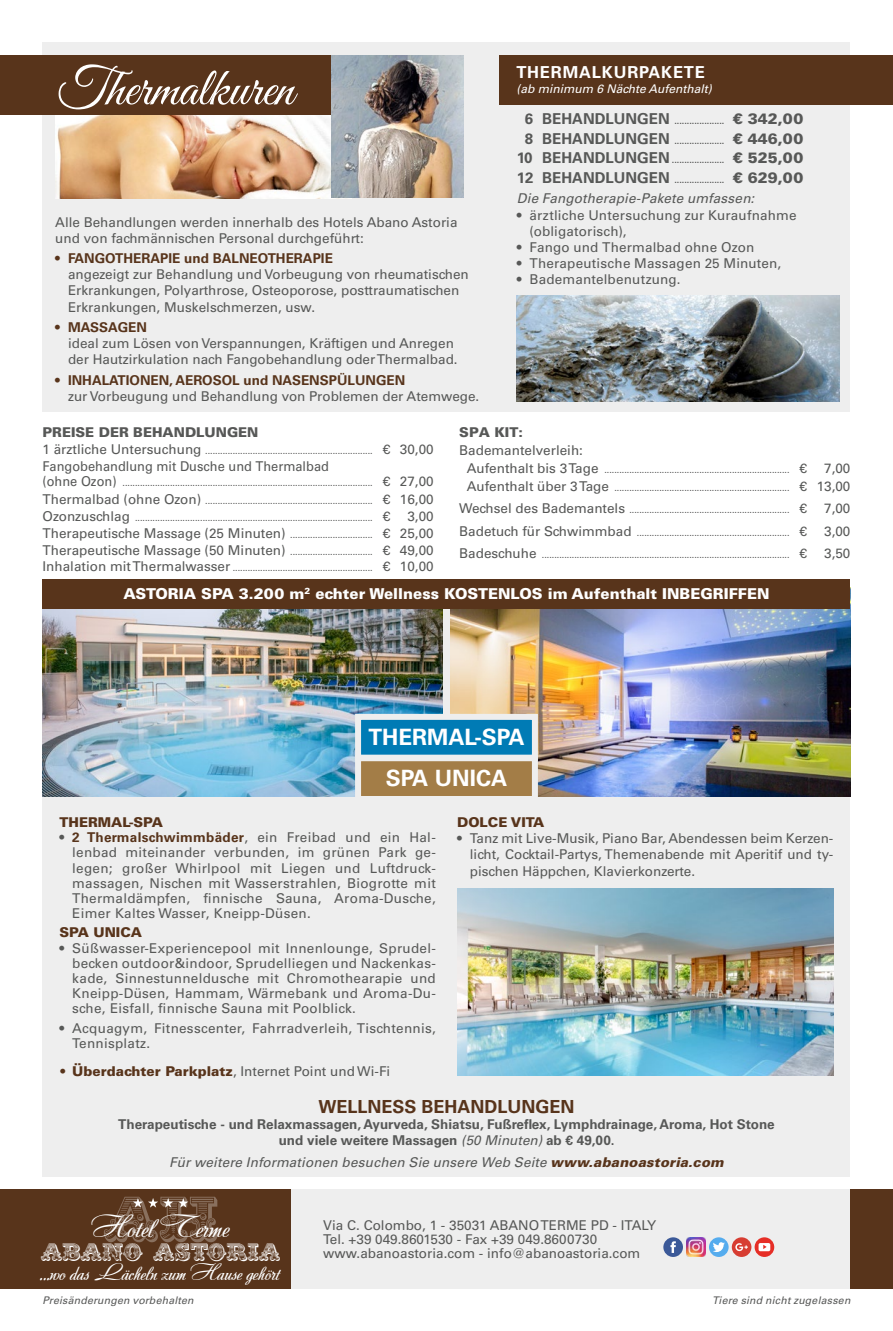
<style>
.page{position:relative;width:893px;height:1331px;background:#fff}
.page>*{position:absolute;margin:0;border:0;box-sizing:border-box;transform-origin:0 0}
.t1{font:55.05px "JF Ringmaster";color:#fff}
.t2{font:54px "Great Vibes";color:#fff}
.t3{font:30.3px "Andantinoscript";letter-spacing:-.03em;color:#fff}
.t4{font:22.5px "Andantinoscript";letter-spacing:-.03em;color:#fff}
.t5{font:700 22.5px "Univers LT Std";color:#fff}
.t6{font:21.3px "JF Ringmaster";color:#fff}
.t7{font:700 18px "Univers LT Std";color:#58341b}
.t8{font:700 16.5px "Univers LT Std";letter-spacing:.05em;color:#fff}
.t9{font:900 15px "Univers LT Std";color:#fff}
.t10{font:13.5px/15.1px "Univers LT Std";color:#575857}
.t11{font:700 13.5px/16.2px "Univers LT Std";color:#575857;text-align:center}
.t12{font:italic 13.5px "Univers LT Std";letter-spacing:.01em;color:#575857}
.t13{font:13.5px/15.1px "Univers LT Std";letter-spacing:.02em;color:#575857}
.t14{font:700 13.5px "Univers LT Std";color:#58341b}
.t15{font:13.5px "Univers LT Std";color:#575857;scale:.95 1}
.t16{font:900 13.5px "Univers LT Std";color:#58341b}
.t17{font:900 13.5px "Univers LT Std";color:#575857}
.t18{font:italic 12px "Univers LT Std";color:#fff}
.t19{font:italic 10.5px "Univers LT Std";letter-spacing:.02em;color:#575857}
.t20{font:9px/17.1px "Univers LT Std";color:#575857;text-align:justify}
.t21{font:700 9px/19.5px "Univers LT Std";color:#575857;text-align:right}
.s1{color:#58341b}
.s2{font-weight:700;color:#58341b}
.s3{font-size:15px}
.s4{font-weight:900;font-size:15px}
.s5{font-size:13.5px}
.s6{font-size:9px}
.s7{font-weight:900;color:#58341b}
.s8{font-weight:400;font-style:italic}
</style>
<div class="page">
<div style="left:43px;top:594px;width:807px;height:583px;background:#eee"></div>
<img style="left:43px;top:609px;width:399px;height:187px">
<img style="left:451px;top:609px;width:399px;height:187px">
<svg style="left:352px;top:711px;width:189px;height:86px"></svg>
<div style="left:43px;top:579px;width:807px;height:30px;background:#58341b"></div>
<div style="left:43px;top:42px;width:807px;height:370px;background:#eee"></div>
<img style="left:55px;top:115px;width:277px;height:83px">
<div style="left:499px;top:55px;width:394px;height:49px;background:#58341b"></div>
<div style="left:0;top:55px;width:464px;height:60px;background:#58341b"></div>
<img style="left:332px;top:55px;width:132px;height:143px">
<img style="left:516px;top:296px;width:323px;height:105px">
<div style="left:123px;top:1188px;width:770px;height:100px;background:#eee"></div>
<div style="left:0;top:1188px;width:291px;height:100px;background:#58341b"></div>
<div style="left:850px;top:1188px;width:43px;height:100px;background:#58341b"></div>
<div style="left:663px;top:1237px;width:20px;height:20px;background:#3b5998;border-radius:50%"></div>
<svg style="left:670px;top:1241px;width:6px;height:12px"></svg>
<div style="left:709px;top:1237px;width:20px;height:20px;background:#55acee;border-radius:50%"></div>
<svg style="left:713px;top:1242px;width:12px;height:10px"></svg>
<div style="left:732px;top:1237px;width:19px;height:20px;background:#d73d32;border-radius:50%"></div>
<svg style="left:735px;top:1243px;width:13px;height:8px"></svg>
<svg style="left:133px;top:1198px;width:55px;height:10px"></svg>
<svg style="left:755px;top:1237px;width:19px;height:20px"></svg>
<svg style="left:759px;top:1243px;width:11px;height:8px"></svg>
<img style="left:686px;top:1237px;width:20px;height:20px">
<img style="left:457px;top:889px;width:376px;height:187px">
<h2 class="t2" style="left:57px;top:58px;width:238px">Thermalkuren</h2>
<p class="t10" style="left:55px;top:214px;width:404px;line-height:16.2px">Alle Behandlungen werden innerhalb des Hotels Abano Astoria und von fachmännischen Personal durchgeführt:</p>
<p class="t10" style="left:68px;top:250px;width:402px;line-height:16.2px;text-indent:-13px"><span class="s1">•</span> <span class="s2">FANGOTHERAPIE und BALNEOTHERAPIE<br></span>angezeigt zur Behandlung und Vorbeugung von rheumatischen Erkrankungen, Polyarthrose, Osteoporose, posttraumatischen Erkrankungen, Muskelschmerzen, usw.</p>
<p class="t14" style="left:55px;top:319px;width:93px">• MASSAGEN</p>
<p class="t10" style="left:68px;top:335px;width:391px;line-height:16.2px">ideal zum Lösen von Verspannungen, Kräftigen und Anregen der Hautzirkulation nach Fangobehandlung oder Thermalbad.</p>
<p class="t14" style="left:55px;top:372px;width:352px">• INHALATIONEN, AEROSOL und NASENSPÜLUNGEN</p>
<p class="t10" style="left:68px;top:389px;width:413px">zur Vorbeugung und Behandlung von Problemen der Atemwege.</p>
<p class="t8" style="left:516px;top:63px;width:190px">THERMALKURPAKETE</p>
<p class="t18" style="left:516px;top:81px;width:197px">(ab minimum 6 Nächte Aufenthalt)</p>
<p class="t21" style="left:517px;top:112px;width:288px"><span class="s3">6 BEHANDLUNGEN</span> .................... <span class="s4">€ 342,00<br></span><span class="s3">8 BEHANDLUNGEN</span> .................... <span class="s4">€ 446,00<br></span><span class="s3">10 BEHANDLUNGEN</span> ..................... <span class="s4">€ 525,00<br></span><span class="s3">12 BEHANDLUNGEN</span> .................... <span class="s4">€ 629,00</span></p>
<p class="t12" style="left:517px;top:191px;width:239px">Die Fangotherapie-Pakete umfassen:</p>
<p class="t10" style="left:529px;top:207px;width:268px;line-height:16.2px;text-indent:-13px">• ärztliche Untersuchung zur Kuraufnahme (obligatorisch),</p>
<p class="t10" style="left:517px;top:240px;width:239px">• Fango und Thermalbad ohne Ozon</p>
<p class="t10" style="left:517px;top:256px;width:266px">• Therapeutische Massagen 25 Minuten,</p>
<p class="t10" style="left:517px;top:272px;width:165px">• Bademantelbenutzung.</p>
<p class="t17" style="left:43px;top:424px;width:217px">PREISE DER BEHANDLUNGEN</p>
<p class="t20" style="left:43px;top:443px;width:393px"><span class="s5">1 ärztliche Untersuchung</span> ................................................................... <span class="s5">€ 30,00</span></p>
<p class="t15" style="left:43px;top:459px;width:303px">Fangobehandlung mit Dusche und Thermalbad</p>
<p class="t20" style="left:43px;top:475px;width:393px"><span class="s5">(ohne Ozon)</span> .................................................................................................... <span class="s5">€ 27,00<br>Thermalbad (ohne Ozon)</span> ................................................................... <span class="s5">€ 16,00<br>Ozonzuschlag</span> ............................................................................................... <span class="s5">€</span></p>
<p class="t10" style="left:43px;top:507px;width:393px;line-height:17.1px;text-align:justify;text-indent:365px">3,00<br>Therapeutische Massage (25 Minuten) <span class="s6">.................................</span> € 25,00<br>Therapeutische Massage (50 Minuten) <span class="s6">.................................</span> € 49,00</p>
<p class="t20" style="left:43px;top:559px;width:393px"><span class="s5">Inhalation mit Thermalwasser</span> ........................................................ <span class="s5">€ 10,00</span></p>
<p class="t17" style="left:459px;top:424px;width:65px">SPA KIT:</p>
<p class="t10" style="left:459px;top:443px;width:125px">Bademantelverleih:</p>
<p class="t20" style="left:467px;top:461px;width:342px"><span class="s5">Aufenthalt bis 3 Tage</span> .......................................................................... <span class="s5">€</span></p>
<p class="t10" style="left:824px;top:461px;width:28px">7,00</p>
<p class="t20" style="left:467px;top:479px;width:385px"><span class="s5">Aufenthalt über 3 Tage</span> ...................................................................... <span class="s5">€ 13,00</span></p>
<p class="t20" style="left:459px;top:502px;width:349px"><span class="s5">Wechsel des Bademantels</span> ................................................................ <span class="s5">€</span></p>
<p class="t10" style="left:824px;top:501px;width:28px">7,00</p>
<p class="t20" style="left:459px;top:524px;width:349px"><span class="s5">Badetuch für Schwimmbad</span> ............................................................. <span class="s5">€</span></p>
<p class="t10" style="left:824px;top:523px;width:28px">3,00</p>
<p class="t20" style="left:459px;top:546px;width:349px"><span class="s5">Badeschuhe</span> ................................................................................................... <span class="s5">€</span></p>
<p class="t10" style="left:824px;top:546px;width:28px">3,50</p>
<p class="t9" style="left:123px;top:584px;width:648px">ASTORIA SPA 3.200 m<sup>2</sup> echter Wellness KOSTENLOS im Aufenthalt INBEGRIFFEN</p>
<h3 class="t5" style="left:368px;top:724px;width:158px">THERMAL-SPA</h3>
<h3 class="t5" style="left:386px;top:765px;width:123px">SPA UNICA</h3>
<p class="t16" style="left:60px;top:814px;width:105px">THERMAL-SPA</p>
<p class="t10" style="left:72px;top:830px;width:365px;text-align:justify;text-indent:-13px">• <span class="s2">2 Thermalschwimmbäder</span>, ein Freibad und ein Hal&shy;lenbad miteinander verbunden, im grünen Park ge&shy;legen; großer Whirlpool mit Liegen und Luftdruck&shy;massagen, Nischen mit Wasserstrahlen, Biogrotte mit Thermaldämpfen, finnische Sauna, Aroma-Dusche, Eimer Kaltes Wasser, Kneipp-Düsen.</p>
<p class="t16" style="left:60px;top:924px;width:84px">SPA UNICA</p>
<p class="t10" style="left:72px;top:940px;width:365px;text-align:justify;text-indent:-13px">• Süßwasser-Experiencepool mit Innenlounge, Sprudel&shy;becken outdoor&amp;indoor, Sprudelliegen und Nackenkas&shy;kade, Sinnestunneldusche mit Chromothearapie und Kneipp-Düsen, Hammam, Wärmebank und Aroma-Du&shy;sche, Eisfall, finnische Sauna mit Poolblick.</p>
<p class="t13" style="left:72px;top:1020px;width:365px;text-indent:-13px">• Acquagym, Fitnesscenter, Fahrradverleih, Tischtennis,<br>Tennisplatz.</p>
<p class="t10" style="left:60px;top:1063px;width:332px"><span class="s7">• Überdachter Parkplatz</span>, Internet Point und Wi-Fi</p>
<p class="t16" style="left:457px;top:814px;width:89px">DOLCE VITA</p>
<p class="t10" style="left:470px;top:830px;width:365px;line-height:16.2px;text-align:justify;text-indent:-13px">• Tanz mit Live-Musik, Piano Bar, Abendessen beim Kerzen&shy;licht, Cocktail-Partys, Themenabende mit Aperitif und ty&shy;pischen Häppchen, Klavierkonzerte.</p>
<h3 class="t7" style="left:318px;top:1096px;width:258px">WELLNESS BEHANDLUNGEN</h3>
<p class="t11" style="left:118px;top:1116px;width:658px">Therapeutische - und Relaxmassagen, Ayurveda, Shiatsu, Fußreflex, Lymphdrainage, Aroma, Hot Stone und viele weitere Massagen <span class="s8">(50 Minuten)</span> ab € 49,00.</p>
<p class="t12" style="left:169px;top:1154px;width:556px">Für weitere Informationen besuchen Sie unsere Web Seite <span class="s7">www.abanoastoria.com</span></p>
<h1 class="t1" style="left:103px;top:1187px;width:117px">AH</h1>
<h3 class="t3" style="left:91px;top:1207px;width:141px">Hotel Terme</h3>
<h3 class="t6" style="left:41px;top:1239px;width:241px">ABANo ASTORIA</h3>
<h3 class="t4" style="left:39px;top:1258px;width:243px">...wo das Lächeln zum Hause gehört</h3>
<p class="t19" style="left:43px;top:1294px;width:153px">Preisänderungen vorbehalten</p>
<p class="t10" style="left:323px;top:1218px;width:335px;line-height:14.2px">Via C. Colombo, 1 - 35031 ABANO TERME PD - ITALY<br>Tel. +39 049.8601530 - Fax +39 049.8600730</p>
<p class="t10" style="left:323px;top:1246px;width:319px">www.abanoastoria.com - info@abanoastoria.com</p>
<p class="t19" style="left:712px;top:1294px;width:140px">Tiere sind nicht zugelassen</p>
</div>
